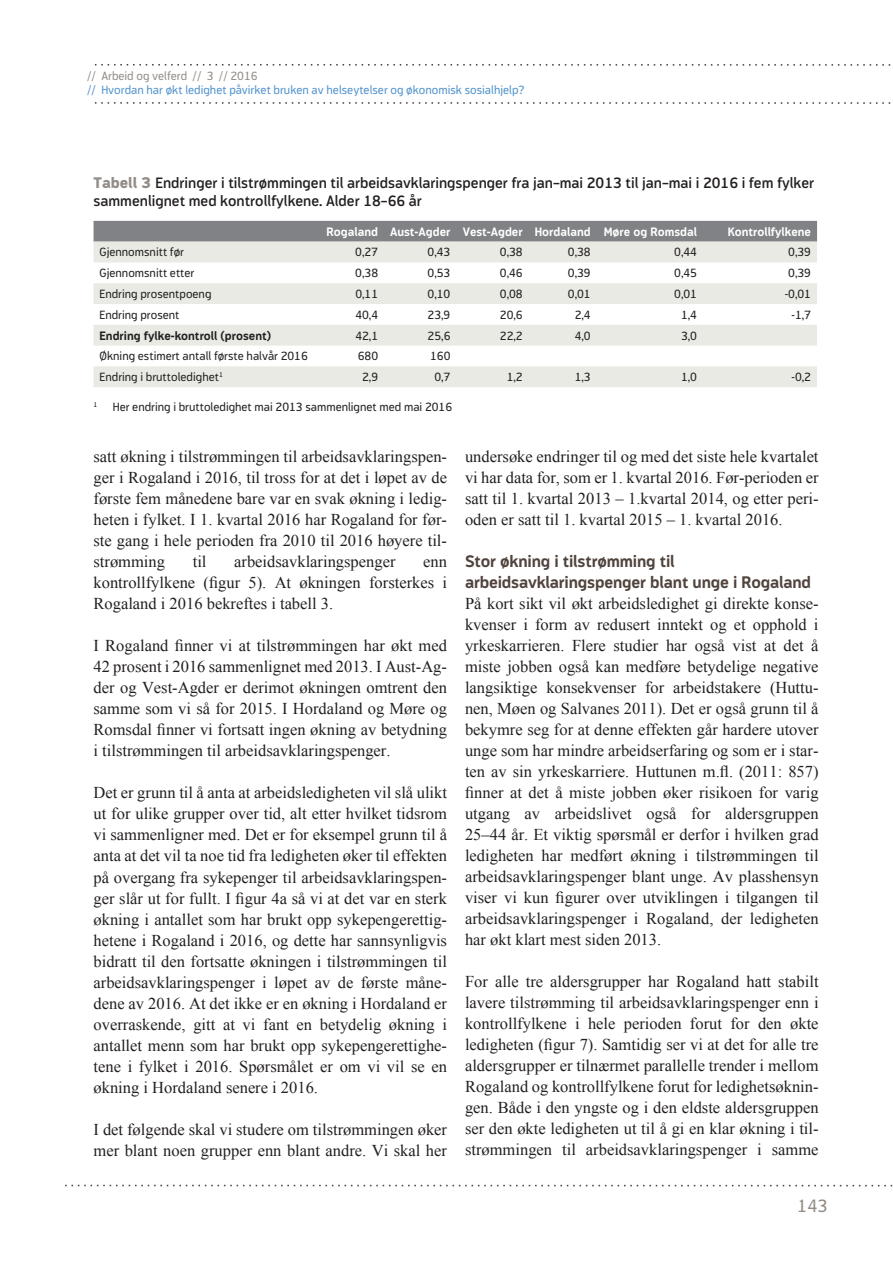
<style>
.page{position:relative;width:893px;height:1263px;background:#fff}
.page>*{position:absolute;margin:0;border:0;box-sizing:border-box;transform-origin:0 0}
.t1{font:18px "Modus";color:#948d87}
.t2{font:16.5px/21px "Times New Roman";color:#231f20;text-align:justify}
.t3{font:700 16.5px/21px "Modus";letter-spacing:-.01em;color:#50433d}
.t4{font:600 15px/18px "Modus";color:#231f20}
.t5{font:12px "Modus";color:#231f20}
.t6{font:12px "Modus";color:#5193cd}
.t7{font:700 12px "Modus";color:#fff}
.t8{font:700 12px "Modus";color:#231f20}
.t9{font:12px "Modus";color:#948d87}
.t10{font:7.05px "Modus";color:#231f20}
.s1{font-weight:800;color:#948d87}
</style>
<div class="page">
<svg style="left:94px;top:64px;width:797px;height:2px"></svg>
<svg style="left:94px;top:102px;width:797px;height:2px"></svg>
<svg style="left:65px;top:1185px;width:828px;height:1px"></svg>
<div style="left:94px;top:221px;width:723px;height:21px;background:#808285"></div>
<svg style="left:94px;top:242px;width:723px;height:145px;fill:#e9eae4"></svg>
<p class="t9" style="left:87px;top:69px;width:172px">// Arbeid og velferd // 3 // 2016</p>
<p class="t6" style="left:87px;top:83px;width:439px">// Hvordan har økt ledighet påvirket bruken av helseytelser og økonomisk sosialhjelp?</p>
<p class="t4" style="left:94px;top:174px;width:722px"><span class="s1">Tabell 3</span> Endringer i tilstrømmingen til arbeidsavklaringspenger fra jan–mai 2013 til jan–mai i 2016 i fem fylker sammenlignet med kontrollfylkene. Alder 18–66 år</p>
<p class="t7" style="left:327px;top:225px;width:372px">Rogaland Aust-Agder Vest-Agder Hordaland Møre og Romsdal</p>
<p class="t7" style="left:728px;top:225px;width:85px">Kontrollfylkene</p>
<p class="t5" style="left:100px;top:246px;width:86px">Gjennomsnitt før</p>
<p class="t5" style="left:355px;top:246px;width:24px">0,27</p>
<p class="t5" style="left:428px;top:246px;width:24px">0,43</p>
<p class="t5" style="left:500px;top:246px;width:24px">0,38</p>
<p class="t5" style="left:568px;top:246px;width:24px">0,38</p>
<p class="t5" style="left:674px;top:246px;width:24px">0,44</p>
<p class="t5" style="left:788px;top:246px;width:24px">0,39</p>
<p class="t5" style="left:100px;top:266px;width:96px">Gjennomsnitt etter</p>
<p class="t5" style="left:355px;top:266px;width:24px">0,38</p>
<p class="t5" style="left:428px;top:266px;width:24px">0,53</p>
<p class="t5" style="left:500px;top:266px;width:24px">0,46</p>
<p class="t5" style="left:568px;top:266px;width:24px">0,39</p>
<p class="t5" style="left:674px;top:266px;width:24px">0,45</p>
<p class="t5" style="left:788px;top:266px;width:24px">0,39</p>
<p class="t5" style="left:100px;top:287px;width:113px">Endring prosentpoeng</p>
<p class="t5" style="left:355px;top:287px;width:24px">0,11</p>
<p class="t5" style="left:428px;top:287px;width:24px">0,10</p>
<p class="t5" style="left:500px;top:287px;width:24px">0,08</p>
<p class="t5" style="left:568px;top:287px;width:24px">0,01</p>
<p class="t5" style="left:674px;top:287px;width:24px">0,01</p>
<p class="t5" style="left:785px;top:287px;width:28px">-0,01</p>
<p class="t5" style="left:100px;top:308px;width:81px">Endring prosent</p>
<p class="t5" style="left:355px;top:308px;width:24px">40,4</p>
<p class="t5" style="left:428px;top:308px;width:24px">23,9</p>
<p class="t5" style="left:500px;top:308px;width:24px">20,6</p>
<p class="t5" style="left:575px;top:308px;width:18px">2,4</p>
<p class="t5" style="left:681px;top:308px;width:18px">1,4</p>
<p class="t5" style="left:792px;top:308px;width:21px">-1,7</p>
<p class="t8" style="left:100px;top:329px;width:173px">Endring fylke-kontroll (prosent)</p>
<p class="t5" style="left:355px;top:329px;width:24px">42,1</p>
<p class="t5" style="left:428px;top:329px;width:24px">25,6</p>
<p class="t5" style="left:500px;top:329px;width:24px">22,2</p>
<p class="t5" style="left:575px;top:329px;width:18px">4,0</p>
<p class="t5" style="left:681px;top:329px;width:18px">3,0</p>
<p class="t5" style="left:100px;top:349px;width:210px">Økning estimert antall første halvår 2016</p>
<p class="t5" style="left:358px;top:349px;width:22px">680</p>
<p class="t5" style="left:430px;top:349px;width:22px">160</p>
<p class="t5" style="left:100px;top:370px;width:125px">Endring i bruttoledighet<sup>1</sup></p>
<p class="t5" style="left:362px;top:370px;width:18px">2,9</p>
<p class="t5" style="left:434px;top:370px;width:18px">0,7</p>
<p class="t5" style="left:507px;top:370px;width:18px">1,2</p>
<p class="t5" style="left:575px;top:370px;width:18px">1,3</p>
<p class="t5" style="left:681px;top:370px;width:18px">1,0</p>
<p class="t5" style="left:792px;top:370px;width:21px">-0,2</p>
<p class="t10" style="left:94px;top:401px;width:5px">1</p>
<p class="t5" style="left:113px;top:400px;width:341px">Her endring i bruttoledighet mai 2013 sammenlignet med mai 2016</p>
<p class="t2" style="left:94px;top:446px;width:355px">satt økning i tilstrømmingen til arbeidsavklaringspen&shy;ger i Rogaland i 2016, til tross for at det i løpet av de første fem månedene bare var en svak økning i ledig&shy;heten i fylket. I 1. kvartal 2016 har Rogaland for før&shy;ste gang i hele perioden fra 2010 til 2016 høyere til&shy;strømming</p>
<p class="t2" style="left:193px;top:551px;width:15px">til</p>
<p class="t2" style="left:234px;top:551px;width:163px">arbeidsavklaringspenger</p>
<p class="t2" style="left:94px;top:551px;width:355px;text-indent:330px">enn kontrollfylkene (figur 5). At økningen forsterkes i Rogaland i 2016 bekreftes i tabell 3.</p>
<p class="t2" style="left:94px;top:635px;width:355px">I Rogaland finner vi at tilstrømmingen har økt med 42 prosent i 2016 sammenlignet med 2013. I Aust-Ag&shy;der og Vest-Agder er derimot økningen omtrent den samme som vi så for 2015. I Hordaland og Møre og Romsdal finner vi fortsatt ingen økning av betydning i tilstrømmingen til arbeidsavklaringspenger.</p>
<p class="t2" style="left:94px;top:782px;width:355px">Det er grunn til å anta at arbeidsledigheten vil slå ulikt ut for ulike grupper over tid, alt etter hvilket tidsrom vi sammenligner med. Det er for eksempel grunn til å anta at det vil ta noe tid fra ledigheten øker til effekten på overgang fra sykepenger til arbeidsavklaringspen&shy;ger slår ut for fullt. I figur 4a så vi at det var en sterk økning i antallet som har brukt opp sykepengerettig&shy;hetene i Rogaland i 2016, og dette har sannsynligvis bidratt til den fortsatte økningen i tilstrømmingen til arbeidsavklaringspenger i løpet av de første måne&shy;dene av 2016. At det ikke er en økning i Hordaland er overraskende, gitt at vi fant en betydelig økning i antallet menn som har brukt opp sykepengerettighe&shy;tene i fylket i 2016. Spørsmålet er om vi vil se en økning i Hordaland senere i 2016.</p>
<p class="t2" style="left:94px;top:1118px;width:355px">I det følgende skal vi studere om tilstrømmingen øker mer blant noen grupper enn blant andre. Vi skal her</p>
<p class="t2" style="left:465px;top:446px;width:355px">undersøke endringer til og med det siste hele kvartalet vi har data for, som er 1. kvartal 2016. Før-perioden er satt til 1. kvartal 2013 – 1.kvartal 2014, og etter peri&shy;oden er satt til 1. kvartal 2015 – 1. kvartal 2016.</p>
<p class="t3" style="left:465px;top:551px;width:348px">Stor økning i tilstrømming til arbeidsavklaringspenger blant unge i Rogaland</p>
<p class="t2" style="left:465px;top:593px;width:355px">På kort sikt vil økt arbeidsledighet gi direkte konse&shy;kvenser i form av redusert inntekt og et opphold i yrkeskarrieren. Flere studier har også vist at det å miste jobben også kan medføre betydelige negative langsiktige konsekvenser for arbeidstakere (Huttu&shy;nen, Møen og Salvanes 2011). Det er også grunn til å bekymre seg for at denne effekten går hardere utover unge som har mindre arbeidserfaring og som er i star&shy;ten av sin yrkeskarriere. Huttunen m.fl. (2011: 857) finner at det å miste jobben øker risikoen for varig utgang av arbeidslivet også for aldersgruppen 25–44 år. Et viktig spørsmål er derfor i hvilken grad ledigheten har medført økning i tilstrømmingen til arbeidsavklaringspenger blant unge. Av plasshensyn viser vi kun figurer over utviklingen i tilgangen til arbeidsavklaringspenger i Rogaland, der ledigheten har økt klart mest siden 2013.</p>
<p class="t2" style="left:465px;top:971px;width:355px">For alle tre aldersgrupper har Rogaland hatt stabilt lavere tilstrømming til arbeidsavklaringspenger enn i kontrollfylkene i hele perioden forut for den økte ledigheten (figur 7). Samtidig ser vi at det for alle tre aldersgrupper er tilnærmet parallelle trender i mellom Rogaland og kontrollfylkene forut for ledighetsøknin&shy;gen. Både i den yngste og i den eldste aldersgruppen ser den økte ledigheten ut til å gi en klar økning i til&shy;strømmingen til arbeidsavklaringspenger i samme</p>
<p class="t1" style="left:797px;top:1195px;width:32px">143</p>
</div>
